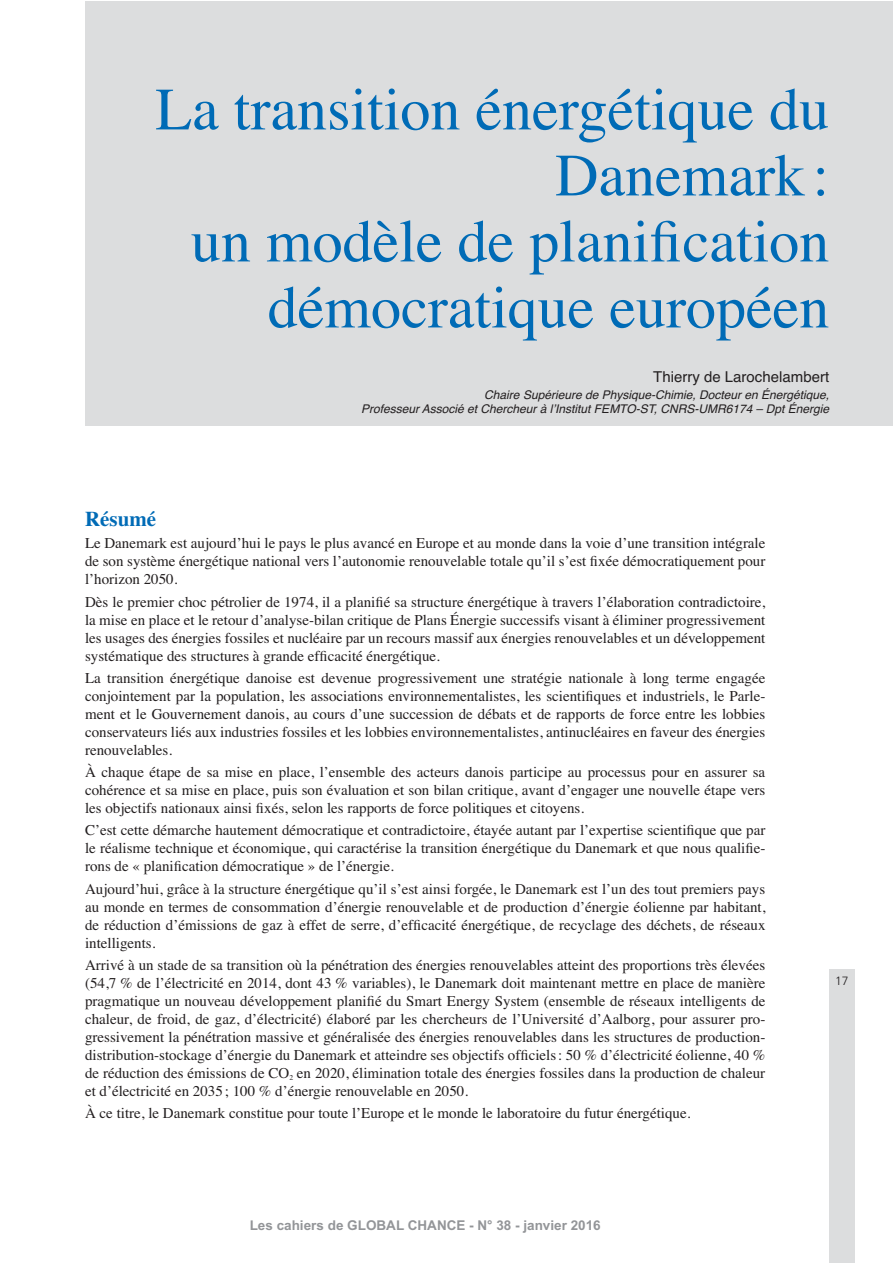
<style>
.page{position:relative;width:893px;height:1263px;background:#fff}
.page>*{position:absolute;margin:0;border:0;box-sizing:border-box;transform-origin:0 0}
.t1{font:60px/66px "Times";color:#006bb6;text-align:right}
.t2{font:700 21px "Times";color:#006bb6}
.t3{font:15px/18px "Times";color:#231f20;text-align:justify}
.t4{font:15px "Helvetica";color:#231f20}
.t5{font:700 13.5px "Arial";color:#939598}
.t6{font:italic 12px/14.4px "Helvetica";color:#231f20;text-align:right}
.t7{font:300 12px "Frutiger";color:#231f20}
</style>
<div class="page">
<div style="left:829px;top:969px;width:26px;height:294px;background:#dcddde"></div>
<div style="left:85px;top:1px;width:807px;height:424px;background:#dcddde"></div>
<h1 class="t1" style="left:155px;top:71px;width:675px">La transition énergétique du<br>Danemark :<br>un modèle de planification démocratique européen</h1>
<p class="t4" style="left:653px;top:365px;width:177px">Thierry de Larochelambert</p>
<p class="t6" style="left:361px;top:388px;width:469px">Chaire Supérieure de Physique-Chimie, Docteur en Énergétique,<br>Professeur Associé et Chercheur à l’Institut FEMTO-ST, CNRS-UMR6174 – Dpt Énergie</p>
<h2 class="t2" style="left:85px;top:499px;width:73px">Résumé</h2>
<p class="t3" style="left:85px;top:533px;width:682px">Le Danemark est aujourd’hui le pays le plus avancé en Europe et au monde dans la voie d’une transition intégrale de son système énergétique national vers l’autonomie renouvelable totale qu’il s’est fixée démocratiquement pour l’horizon 2050.</p>
<p class="t3" style="left:85px;top:591px;width:682px">Dès le premier choc pétrolier de 1974, il a planifié sa structure énergétique à travers l’élaboration contradictoire, la mise en place et le retour d’analyse-bilan critique de Plans Énergie successifs visant à éliminer progressivement les usages des énergies fossiles et nucléaire par un recours massif aux énergies renouvelables et un développement systématique des structures à grande efficacité énergétique.</p>
<p class="t3" style="left:85px;top:667px;width:682px">La transition énergétique danoise est devenue progressivement une stratégie nationale à long terme engagée conjointement par la population, les associations environnementalistes, les scientifiques et industriels, le Parle&shy;ment et le Gouvernement danois, au cours d’une succession de débats et de rapports de force entre les lobbies conservateurs liés aux industries fossiles et les lobbies environnementalistes, antinucléaires en faveur des énergies renouvelables.</p>
<p class="t3" style="left:85px;top:762px;width:682px">À chaque étape de sa mise en place, l’ensemble des acteurs danois participe au processus pour en assurer sa cohérence et sa mise en place, puis son évaluation et son bilan critique, avant d’engager une nouvelle étape vers les objectifs nationaux ainsi fixés, selon les rapports de force politiques et citoyens.</p>
<p class="t3" style="left:85px;top:820px;width:682px">C’est cette démarche hautement démocratique et contradictoire, étayée autant par l’expertise scientifique que par le réalisme technique et économique, qui caractérise la transition énergétique du Danemark et que nous qualifie&shy;rons de « planification démocratique » de l’énergie.</p>
<p class="t3" style="left:85px;top:878px;width:682px">Aujourd’hui, grâce à la structure énergétique qu’il s’est ainsi forgée, le Danemark est l’un des tout premiers pays au monde en termes de consommation d’énergie renouvelable et de production d’énergie éolienne par habitant, de réduction d’émissions de gaz à effet de serre, d’efficacité énergétique, de recyclage des déchets, de réseaux intelligents.</p>
<p class="t3" style="left:85px;top:954px;width:682px">Arrivé à un stade de sa transition où la pénétration des énergies renouvelables atteint des proportions très élevées (54,7 % de l’électricité en 2014, dont 43 % variables), le Danemark doit maintenant mettre en place de manière pragmatique un nouveau développement planifié du Smart Energy System (ensemble de réseaux intelligents de chaleur, de froid, de gaz, d’électricité) élaboré par les chercheurs de l’Université d’Aalborg, pour assurer pro&shy;gressivement la pénétration massive et généralisée des énergies renouvelables dans les structures de production&shy;distribution-stockage d’énergie du Danemark et atteindre ses objectifs officiels : 50 % d’électricité éolienne, 40 % de réduction des émissions de CO<sub>2</sub> en 2020, élimination totale des énergies fossiles dans la production de chaleur et d’électricité en 2035 ; 100 % d’énergie renouvelable en 2050.</p>
<p class="t3" style="left:85px;top:1103px;width:607px">À ce titre, le Danemark constitue pour toute l’Europe et le monde le laboratoire du futur énergétique.</p>
<p class="t5" style="left:250px;top:1217px;width:353px">Les cahiers de GLOBAL CHANCE - N° 38 - janvier 2016</p>
<p class="t7" style="left:835px;top:974px;width:15px">17</p>
</div>
